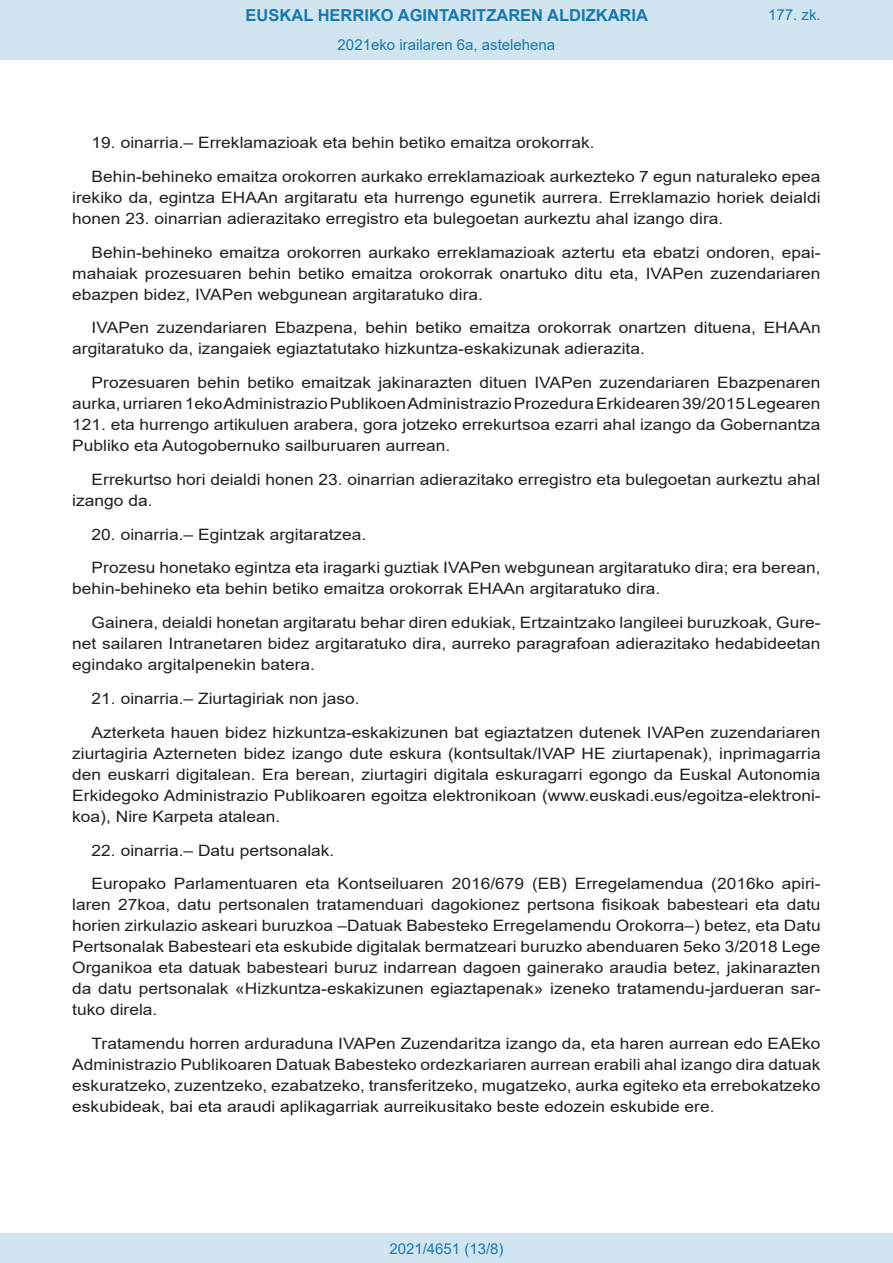
<style>
.page{position:relative;width:893px;height:1263px;background:#fff}
.page>*{position:absolute;margin:0;border:0;box-sizing:border-box;transform-origin:0 0}
.t1{font:700 16.5px "Arial";color:#1879ad}
.BOPVDetalle{font:15.6px/21px "Arial";color:#231f20;text-align:justify;scale:1.11 1}
.Paginacion_Centro{font:15px "Arial";color:#1879ad}
</style>
<div class="page">
<div style="left:0;top:0;width:893px;height:60px;background:#d0e5f0"></div>
<div style="left:0;top:1233px;width:893px;height:30px;background:#d0e5f0"></div>
<p class="t1" style="left:246px;top:3px;width:404px">EUSKAL HERRIKO AGINTARITZAREN ALDIZKARIA</p>
<p class="Paginacion_Centro" style="left:338px;top:35px;width:219px">2021eko irailaren 6a, astelehena</p>
<p class="Paginacion_Centro" style="left:768px;top:5px;width:54px">177. zk.</p>
<p class="BOPVDetalle" style="left:92px;top:132px;width:455px">19. oinarria.– Erreklamazioak eta behin betiko emaitza orokorrak.</p>
<p class="BOPVDetalle" style="left:72px;top:166px;width:676px;text-indent:19px">Behin-behineko emaitza orokorren aurkako erreklamazioak aurkezteko 7 egun naturaleko epea irekiko da, egintza EHAAn argitaratu eta hurrengo egunetik aurrera. Erreklamazio horiek deialdi honen 23. oinarrian adierazitako erregistro eta bulegoetan aurkeztu ahal izango dira.</p>
<p class="BOPVDetalle" style="left:72px;top:242px;width:676px;text-indent:19px">Behin-behineko emaitza orokorren aurkako erreklamazioak aztertu eta ebatzi ondoren, epai&shy;mahaiak prozesuaren behin betiko emaitza orokorrak onartuko ditu eta, IVAPen zuzendariaren ebazpen bidez, IVAPen webgunean argitaratuko dira.</p>
<p class="BOPVDetalle" style="left:72px;top:317px;width:676px;text-indent:19px">IVAPen zuzendariaren Ebazpena, behin betiko emaitza orokorrak onartzen dituena, EHAAn argitaratuko da, izangaiek egiaztatutako hizkuntza-eskakizunak adierazita.</p>
<p class="BOPVDetalle" style="left:72px;top:372px;width:676px;text-indent:19px">Prozesuaren behin betiko emaitzak jakinarazten dituen IVAPen zuzendariaren Ebazpenaren aurka, urriaren 1eko Administrazio Publikoen Administrazio Prozedura Erkidearen 39/2015 Legearen 121. eta hurrengo artikuluen arabera, gora jotzeko errekurtsoa ezarri ahal izango da Gobernantza Publiko eta Autogobernuko sailburuaren aurrean.</p>
<p class="BOPVDetalle" style="left:72px;top:469px;width:676px;text-indent:19px">Errekurtso hori deialdi honen 23. oinarrian adierazitako erregistro eta bulegoetan aurkeztu ahal izango da.</p>
<p class="BOPVDetalle" style="left:92px;top:524px;width:249px">20. oinarria.– Egintzak argitaratzea.</p>
<p class="BOPVDetalle" style="left:72px;top:557px;width:676px;text-indent:19px">Prozesu honetako egintza eta iragarki guztiak IVAPen webgunean argitaratuko dira; era berean, behin-behineko eta behin betiko emaitza orokorrak EHAAn argitaratuko dira.</p>
<p class="BOPVDetalle" style="left:72px;top:612px;width:676px;text-indent:19px">Gainera, deialdi honetan argitaratu behar diren edukiak, Ertzaintzako langileei buruzkoak, Gure&shy;net sailaren Intranetaren bidez argitaratuko dira, aurreko paragrafoan adierazitako hedabideetan egindako argitalpenekin batera.</p>
<p class="BOPVDetalle" style="left:92px;top:688px;width:243px">21. oinarria.– Ziurtagiriak non jaso.</p>
<p class="BOPVDetalle" style="left:72px;top:722px;width:676px;text-indent:19px">Azterketa hauen bidez hizkuntza-eskakizunen bat egiaztatzen dutenek IVAPen zuzendariaren ziurtagiria Azterneten bidez izango dute eskura (kontsultak/IVAP HE ziurtapenak), inprimagarria den euskarri digitalean. Era berean, ziurtagiri digitala eskuragarri egongo da Euskal Autonomia Erkidegoko Administrazio Publikoaren egoitza elektronikoan (www.euskadi.eus/egoitza-elektroni&shy;koa), Nire Karpeta atalean.</p>
<p class="BOPVDetalle" style="left:92px;top:839px;width:220px">22. oinarria.– Datu pertsonalak.</p>
<p class="BOPVDetalle" style="left:72px;top:873px;width:676px;text-indent:19px">Europako Parlamentuaren eta Kontseiluaren 2016/679 (EB) Erregelamendua (2016ko apiri&shy;laren 27koa, datu pertsonalen tratamenduari dagokionez pertsona fisikoak babesteari eta datu horien zirkulazio askeari buruzkoa –Datuak Babesteko Erregelamendu Orokorra–) betez, eta Datu Pertsonalak Babesteari eta eskubide digitalak bermatzeari buruzko abenduaren 5eko 3/2018 Lege Organikoa eta datuak babesteari buruz indarrean dagoen gainerako araudia betez, jakinarazten da datu pertsonalak «Hizkuntza-eskakizunen egiaztapenak» izeneko tratamendu-jardueran sar&shy;tuko direla.</p>
<p class="BOPVDetalle" style="left:72px;top:1033px;width:676px;text-indent:19px">Tratamendu horren arduraduna IVAPen Zuzendaritza izango da, eta haren aurrean edo EAEko Administrazio Publikoaren Datuak Babesteko ordezkariaren aurrean erabili ahal izango dira datuak eskuratzeko, zuzentzeko, ezabatzeko, transferitzeko, mugatzeko, aurka egiteko eta errebokatzeko eskubideak, bai eta araudi aplikagarriak aurreikusitako beste edozein eskubide ere.</p>
<p class="Paginacion_Centro" style="left:389px;top:1238px;width:116px">2021/4651 (13/8)</p>
</div>
